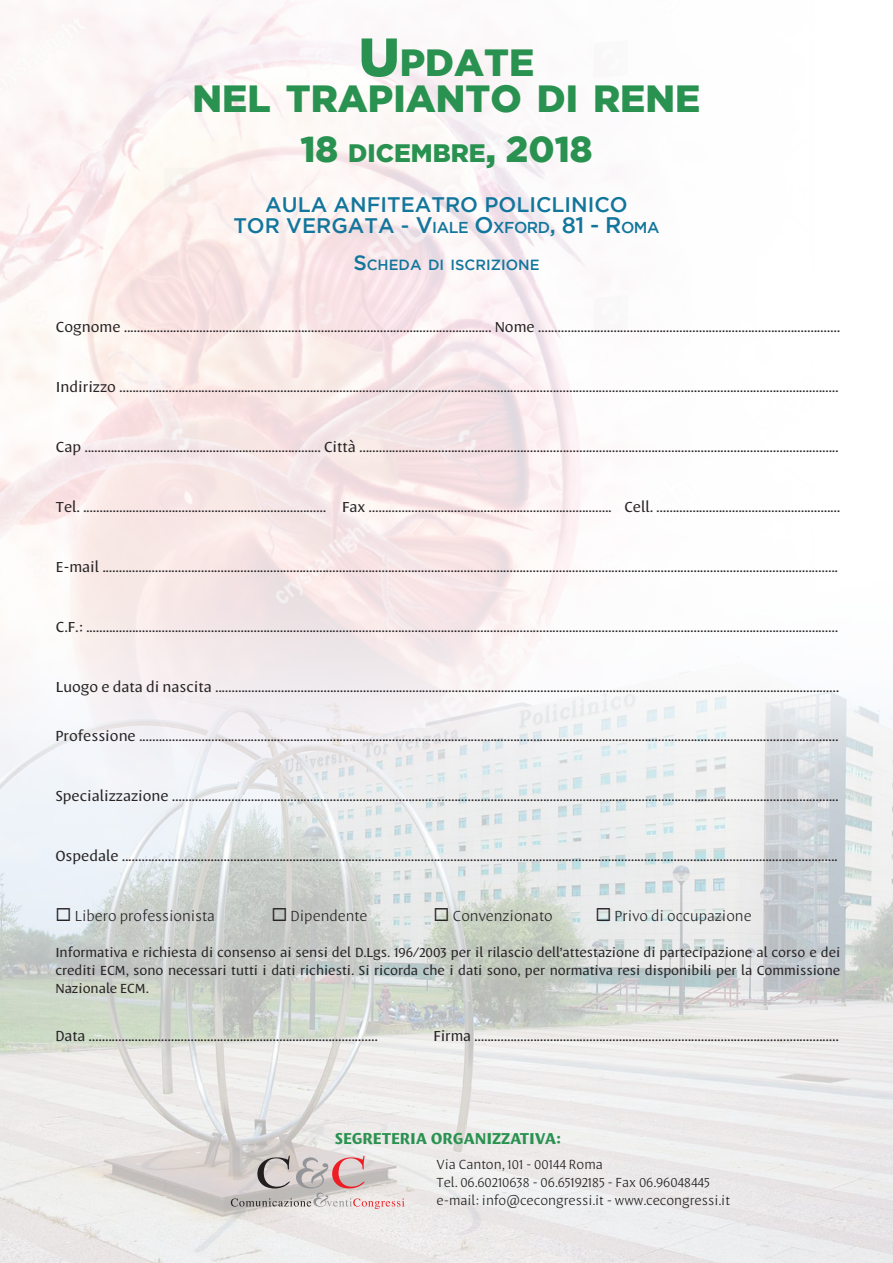
<style>
.page{position:relative;width:893px;height:1263px;background:#fff}
.page>*{position:absolute;margin:0;border:0;box-sizing:border-box;transform-origin:0 0}
.t1{font:900 37.8px "Gotham";color:#2a9250}
.t2{font:900 25.2px "Gotham";color:#2a9250}
.t3{font:500 21px "Gotham";color:#12769c}
.t4{font:700 18px "Leksa Sans";color:#2a9250}
.t5{font:16.5px "Leksa Sans";color:#282426}
.t6{font:300 16.5px "Leksa Sans";color:#282426}
.t7{font:500 15.75px "Gotham";letter-spacing:-.03em;color:#12769c}
.t8{font:15px/18px "Leksa Sans";color:#282426;text-align:justify}
.t9{font:300 15px "Leksa Sans";color:#231f20}
.t10{font:500 14.7px "Gotham";color:#12769c}
.s1{font-size:54px}
.s2{font-size:36px}
.s3{font-size:21px}
.s4{font-size:22.5px}
</style>
<div class="page">
<img style="left:0;top:0;width:893px;height:1263px">
<svg style="left:231px;top:1155px;width:174px;height:54px"></svg>
<p class="t1" style="left:359px;top:41px;width:177px"><span class="s1">U</span>PDATE</p>
<p class="t1" style="left:193px;top:77px;width:509px">NEL TRAPIANTO DI RENE</p>
<p class="t2" style="left:300px;top:139px;width:294px"><span class="s2">18</span> DICEMBRE<span class="s2">, 2018</span></p>
<p class="t3" style="left:265px;top:193px;width:364px">AULA ANFITEATRO POLICLINICO</p>
<p class="t7" style="left:233px;top:219px;width:428px"><span class="s3">TOR VERGATA -</span> <span class="s4">V</span>IALE <span class="s4">O</span>XFORD<span class="s4">, 81 - R</span>OMA</p>
<p class="t10" style="left:353px;top:257px;width:188px"><span class="s3">S</span>CHEDA DI ISCRIZIONE</p>
<p class="t5" style="left:56px;top:316px;width:785px">Cognome ................................................................................................................ Nome ............................................................................................</p>
<p class="t5" style="left:56px;top:376px;width:784px">Indirizzo ...........................................................................................................................................................................................................................</p>
<p class="t5" style="left:56px;top:436px;width:784px">Cap ........................................................................ Città ..................................................................................................................................................</p>
<p class="t5" style="left:56px;top:496px;width:786px">Tel. .......................................................................... Fax .......................................................................... Cell. ........................................................</p>
<p class="t5" style="left:56px;top:556px;width:783px">E-mail ................................................................................................................................................................................................................................</p>
<p class="t5" style="left:56px;top:616px;width:784px">C.F.: .....................................................................................................................................................................................................................................</p>
<p class="t5" style="left:56px;top:676px;width:784px">Luogo e data di nascita ..............................................................................................................................................................................................</p>
<p class="t5" style="left:55px;top:725px;width:785px">Professione .....................................................................................................................................................................................................................</p>
<p class="t5" style="left:55px;top:785px;width:785px">Specializzazione ...........................................................................................................................................................................................................</p>
<p class="t5" style="left:55px;top:845px;width:784px">Ospedale ..........................................................................................................................................................................................................................</p>
<p class="t6" style="left:55px;top:905px;width:161px">◻ Libero professionista</p>
<p class="t6" style="left:271px;top:905px;width:98px">◻ Dipendente</p>
<p class="t6" style="left:433px;top:905px;width:121px">◻ Convenzionato</p>
<p class="t6" style="left:595px;top:905px;width:158px">◻ Privo di occupazione</p>
<p class="t8" style="left:55px;top:943px;width:786px">Informativa e richiesta di consenso ai sensi del D.Lgs. 196/2003 per il rilascio dell’attestazione di partecipazione al corso e dei crediti ECM, sono necessari tutti i dati richiesti. Si ricorda che i dati sono, per normativa resi disponibili per la Commissione Nazionale ECM.</p>
<p class="t5" style="left:55px;top:1025px;width:324px">Data ........................................................................................</p>
<p class="t5" style="left:433px;top:1025px;width:407px">Firma ...............................................................................................................</p>
<p class="t4" style="left:335px;top:1127px;width:228px">SEGRETERIA ORGANIZZATIVA:</p>
<p class="t9" style="left:436px;top:1155px;width:168px">Via Canton, 101 - 00144 Roma</p>
<p class="t9" style="left:436px;top:1173px;width:275px">Tel. 06.60210638 - 06.65192185 - Fax 06.96048445</p>
<p class="t9" style="left:436px;top:1191px;width:295px">e-mail: info@cecongressi.it - www.cecongressi.it</p>
</div>
